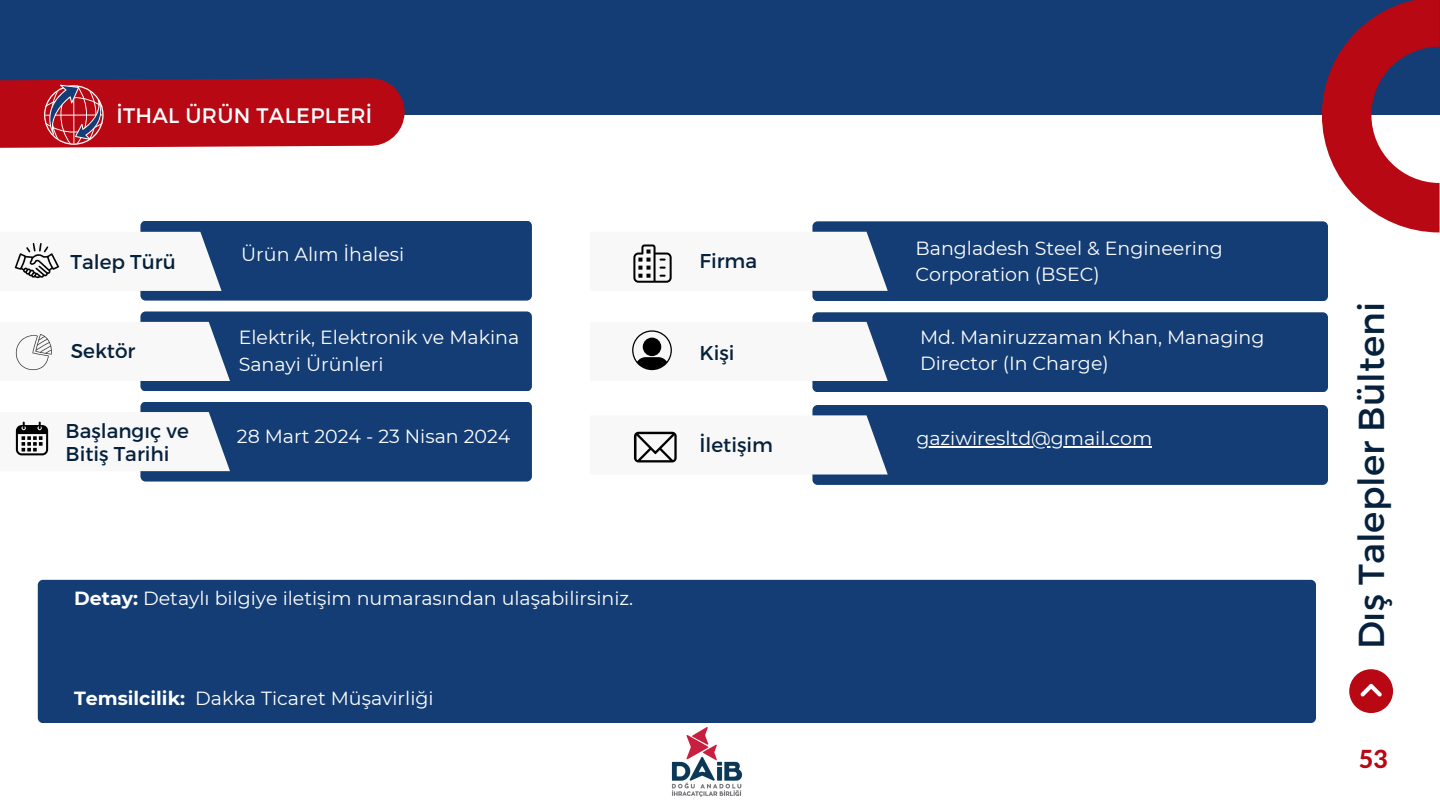
<style>
.page{position:relative;width:1440px;height:810px;background:#fff}
.page>*{position:absolute;margin:0;border:0;box-sizing:border-box;transform-origin:0 0}
.t1{font:36px "Montserrat";color:#06213c}
.t2{font:800 25px "Lato Latin";color:#b80813}
.t3{font:21px "Montserrat";letter-spacing:.015em;color:#fff}
.t4{font:20px/22.5px "Montserrat";color:#06213c}
.t5{font:19px/26.2px "Montserrat";color:#fff}
.s1{font-weight:700}
</style>
<div class="page">
<div style="left:0;top:0;width:1440px;height:115px;background:#133d74"></div>
<svg style="left:0;top:78px;width:405px;height:70px;background:#b5111d"></svg>
<div style="left:140px;top:402px;width:392px;height:80px;background:#133d74;border-radius:5px"></div>
<div style="left:140px;top:311px;width:392px;height:80px;background:#133d74;border-radius:5px"></div>
<div style="left:140px;top:221px;width:392px;height:80px;background:#133d74;border-radius:5px"></div>
<svg style="left:1322px;top:0;width:118px;height:232px"></svg>
<svg style="left:1349px;top:670px;width:44px;height:43px"></svg>
<div style="left:812px;top:312px;width:516px;height:80px;background:#133d74;border-radius:5px"></div>
<div style="left:812px;top:221px;width:516px;height:80px;background:#133d74;border-radius:5px"></div>
<div style="left:38px;top:580px;width:1278px;height:143px;background:#133d74;border-radius:5px"></div>
<svg style="left:633px;top:232px;width:255px;height:59px"></svg>
<svg style="left:14px;top:232px;width:208px;height:59px"></svg>
<svg style="left:15px;top:412px;width:215px;height:59px"></svg>
<svg style="left:15px;top:322px;width:215px;height:59px"></svg>
<div style="left:812px;top:405px;width:516px;height:80px;background:#133d74;border-radius:5px"></div>
<svg style="left:632px;top:322px;width:256px;height:59px"></svg>
<svg style="left:633px;top:415px;width:255px;height:60px"></svg>
<img style="left:671px;top:727px;width:72px;height:70px">
<hr style="left:916px;top:446px;width:236px;height:2px;background:#fff">
<svg style="left:39px;top:85px;width:70px;height:60px;background:#b13947"></svg>
<p class="t3" style="left:116px;top:101px;width:257px">İTHAL ÜRÜN TALEPLERİ</p>
<p class="t4" style="left:71px;top:250px;width:107px">Talep Türü</p>
<p class="t4" style="left:71px;top:338px;width:66px">Sektör</p>
<p class="t4" style="left:66px;top:419px;width:125px">Başlangıç ve<br>Bitiş Tarihi</p>
<p class="t5" style="left:241px;top:241px;width:161px">Ürün Alım İhalesi</p>
<p class="t5" style="left:239px;top:324px;width:282px">Elektri k, Elektroni k ve Maki na<br>Sanayi Ürünleri</p>
<p class="t5" style="left:237px;top:423px;width:275px">28 Mart 2024 - 23 Nisan 2024</p>
<p class="t5" style="left:74px;top:585px;width:561px"><span class="s1">Detay:</span> Detaylı bi lgiye i letişi m numarasından ulaşabi li rsi niz.</p>
<p class="t5" style="left:74px;top:685px;width:358px"><span class="s1">Temsilcilik:</span> Dakka Ticaret Müşavi rliği</p>
<p class="t4" style="left:700px;top:249px;width:59px">Firma</p>
<p class="t4" style="left:700px;top:340px;width:37px">Kişi</p>
<p class="t5" style="left:916px;top:235px;width:309px">Bangladesh Steel &amp; Engi neeri ng<br>Corporation (BSEC)</p>
<p class="t5" style="left:920px;top:324px;width:346px">Md. Maniruzzaman Khan, Managing<br>Di rector (In Charge)</p>
<p class="t4" style="left:700px;top:433px;width:75px">İletişim</p>
<p class="t5" style="left:916px;top:425px;width:237px">gaziwi resltd@gmai l.com</p>
<h1 class="t1" style="left:1348px;top:649px;width:349px;rotate:-90deg">Dış Talepler Bülteni</h1>
<h2 class="t2" style="left:1359px;top:748px;width:31px">53</h2>
</div>
